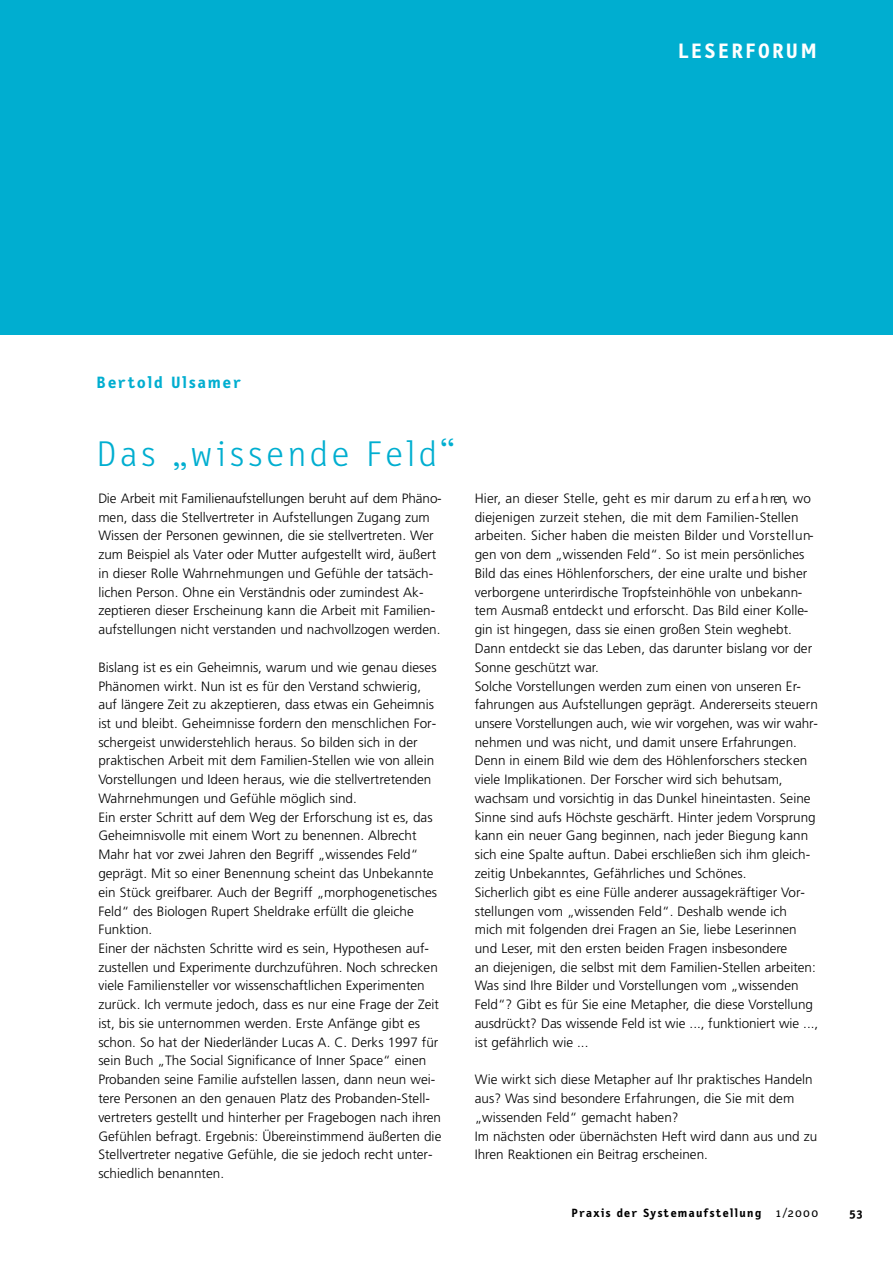
<style>
.page{position:relative;width:893px;height:1263px;background:#fff}
.page>*{position:absolute;margin:0;border:0;box-sizing:border-box;transform-origin:0 0}
.t1{font:300 36px "Letter Gothic Text";letter-spacing:.1em;color:#00aed0;scale:1.05 1}
.t2{font:700 21px "Letter Gothic Text";color:#fff;scale:1.05 1}
.t3{font:700 16.5px "Letter Gothic Text";letter-spacing:.115em;color:#00aed0;scale:1.05 1}
.t4{font:300 13.5px/18.8px "Frutiger";color:#000}
.t5{font:700 12px "Letter Gothic Text";letter-spacing:.105em;color:#000;scale:1.05 1}
.s1{font-weight:400}
</style>
<div class="page">
<div style="left:0;top:0;width:892px;height:335px;background:#00aed0"></div>
<h2 class="t2" style="left:678px;top:42px;width:133px">L E S E R F O RU M</h2>
<p class="t3" style="left:96px;top:376px;width:139px">Bertold Ulsa m er</p>
<h1 class="t1" style="left:96px;top:438px;width:343px">Das „wi s sende Fel d “</h1>
<p class="t4" style="left:98px;top:490px;width:345px">Die Arbeit mit Familienaufstellungen beruht auf dem Phäno&shy;men, dass die Stellvertreter in Aufstellungen Zugang zum Wissen der Personen gewinnen, die sie stellvertreten. Wer zum Beispiel als Vater oder Mutter aufgestellt wird, äußert in dieser Rolle Wahrnehmungen und Gefühle der tatsäch&shy;lichen Person. Ohne ein Verständnis oder zumindest Ak&shy;zeptieren dieser Erscheinung kann die Arbeit mit Familien&shy;aufstellungen nicht verstanden und nachvollzogen werden.</p>
<p class="t4" style="left:98px;top:659px;width:344px">Bislang ist es ein Geheimnis, warum und wie genau dieses Phänomen wirkt. Nun ist es für den Verstand schwierig, auf längere Zeit zu akzeptieren, dass etwas ein Geheimnis ist und bleibt. Geheimnisse fordern den menschlichen For&shy;schergeist unwiderstehlich heraus. So bilden sich in der praktischen Arbeit mit dem Familien-Stellen wie von allein Vorstellungen und Ideen heraus, wie die stellvertretenden Wahrnehmungen und Gefühle möglich sind.<br>Ein erster Schritt auf dem Weg der Erforschung ist es, das Geheimnisvolle mit einem Wort zu benennen. Albrecht Mahr hat vor zwei Jahren den Begriff „wissendes Feld“ geprägt. Mit so einer Benennung scheint das Unbekannte ein Stück greifbarer. Auch der Begriff „morphogenetisches Feld“ des Biologen Rupert Sheldrake erfüllt die gleiche Funktion.<br>Einer der nächsten Schritte wird es sein, Hypothesen auf&shy;zustellen und Experimente durchzuführen. Noch schrecken viele Familiensteller vor wissenschaftlichen Experimenten zurück. Ich vermute jedoch, dass es nur eine Frage der Zeit ist, bis sie unternommen werden. Erste Anfänge gibt es schon. So hat der Niederländer Lucas A. C. Derks 1997 für sein Buch „The Social Significance of Inner Space“ einen Probanden seine Familie aufstellen lassen, dann neun wei&shy;tere Personen an den genauen Platz des Probanden-Stell&shy;vertreters gestellt und hinterher per Fragebogen nach ihren Gefühlen befragt. Ergebnis: Übereinstimmend äußerten die Stellvertreter negative Gefühle, die sie jedoch recht unter&shy;schiedlich benannten.</p>
<p class="t4" style="left:474px;top:490px;width:345px">H ie r, an dieser Stelle, geht es mir darum zu erf a h ren, wo diejenigen zurzeit stehen, die mit dem Familien-Stellen arbeiten. Sicher haben die meisten Bilder und Vo rs te llu n&shy;gen von dem „wissenden Feld“. So ist mein persönliches Bild das eines Höhlenforschers, der eine uralte und bisher verborgene unterirdische Tropfsteinhöhle von unbekann&shy;tem Ausmaß entdeckt und erforscht. Das Bild einer Kolle&shy;gin ist hingegen, dass sie einen großen Stein weghebt.<br>Dann entdeckt sie das Leben, das darunter bislang vor der Sonne geschützt war.<br>Solche Vorstellungen werden zum einen von unseren Er&shy;fahrungen aus Aufstellungen geprägt. Andererseits steuern u n se re Vorstellungen auch, wie wir vorgehen, was wir wahr&shy;nehmen und was nicht, und damit unsere Erfahrungen.<br>Denn in einem Bild wie dem des Höhlenforschers stecken viele Implikationen. Der Forscher wird sich behutsam, wachsam und vorsichtig in das Dunkel hineintasten. Seine Sinne sind aufs Höchste geschärft. Hinter jedem Vorsprung kann ein neuer Gang beginnen, nach jeder Biegung kann sich eine Spalte auftun. Dabei erschließen sich ihm gleich&shy;zeitig Unbekanntes, Gefährliches und Schönes.<br>Sicherlich gibt es eine Fülle anderer aussagekräftiger Vor&shy;stellungen vom „wissenden Feld“. Deshalb wende ich mich mit folgenden drei Fragen an Sie, liebe Leserinnen und Leser, mit den ersten beiden Fragen insbesondere<br>an diejenigen, die selbst mit dem Familien-Stellen arbeiten:<br>Was sind Ihre Bilder und Vorstellungen vom „wissenden Feld“? Gibt es für Sie eine Metapher, die diese Vorstellung ausdrückt? Das wissende Feld ist wie ..., funktioniert wie ..., ist gefährlich wie ...</p>
<p class="t4" style="left:474px;top:1071px;width:344px">Wie wirkt sich diese Metapher auf Ihr praktisches Handeln aus? Was sind besondere Erfahrungen, die Sie mit dem „wissenden Feld“ gemacht haben?<br>Im nächsten oder übernächsten Heft wird dann aus und zu Ihren Reaktionen ein Beitrag erscheinen.</p>
<p class="t5" style="left:571px;top:1208px;width:236px">Praxis der System a u f stel l u n g <span class="s1">1/2 000</span></p>
<p class="t5" style="left:849px;top:1208px;width:14px">5 3</p>
</div>
